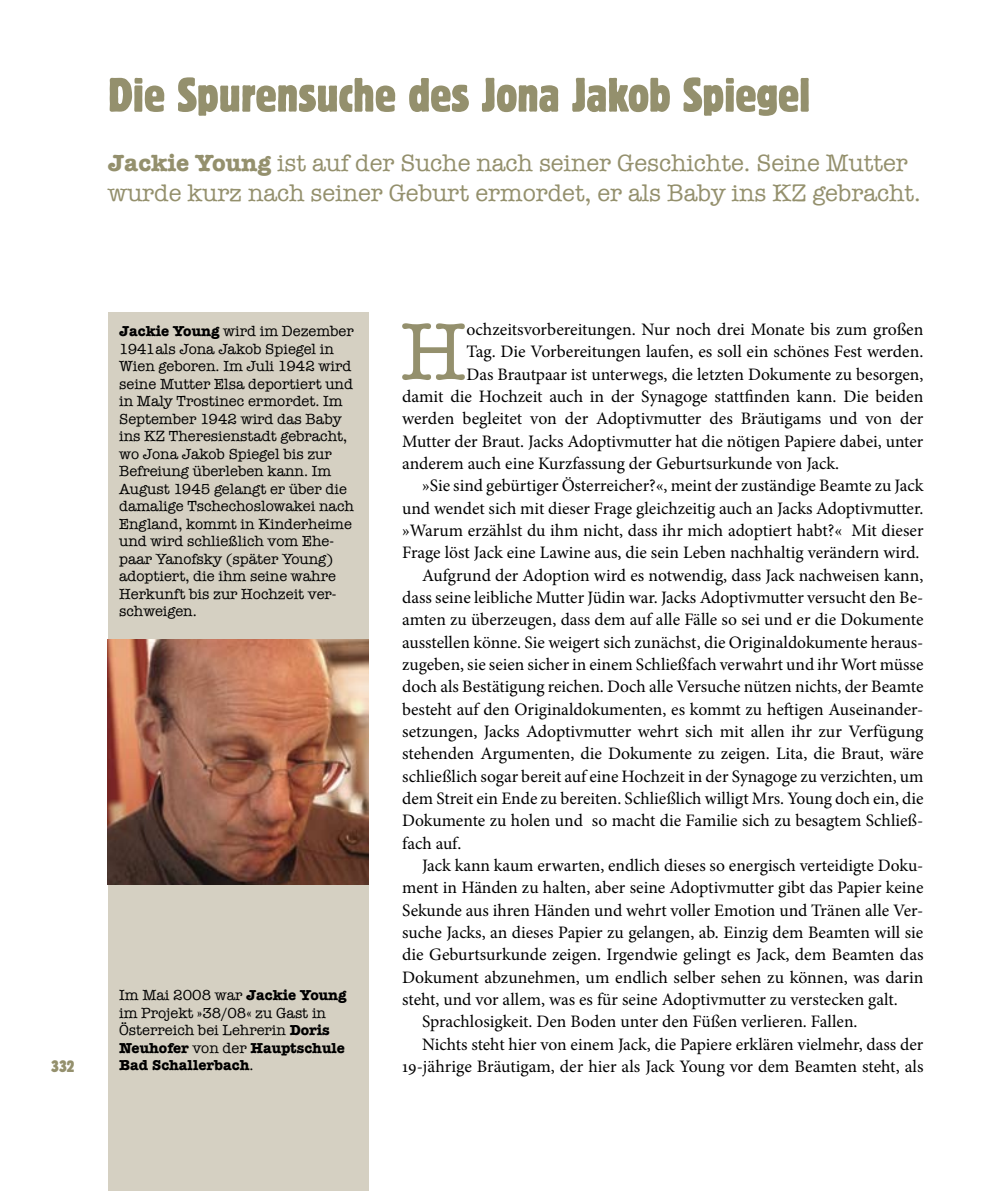
<style>
.page{position:relative;width:993px;height:1191px;background:#fff}
.page>*{position:absolute;margin:0;border:0;box-sizing:border-box;transform-origin:0 0}
.t1{font:84px "American Typewriter";color:#94906d}
.t2{font:condensed 50.75px "Block T";color:#94906d}
.t3{font:24.15px/29.8px "American Typewriter";color:#94906d}
.t4{font:17.5px "Minion Pro";color:#000}
.t5{font:condensed 17.5px "Block T";color:#94906d}
.t6{font:14.88px/17.5px "American Typewriter";color:#000}
.s1{font-weight:700}
</style>
<div class="page">
<div style="left:108px;top:313px;width:260px;height:878px;background:#d5d0c2"></div>
<img style="left:108px;top:639px;width:260px;height:245px">
<h2 class="t2" style="left:108px;top:68px;width:703px">Die Spurensuche des Jona Jakob Spiegel</h2>
<h3 class="t3" style="left:108px;top:147px;width:814px"><span class="s1">Jackie Young</span> ist auf der Suche nach seiner Geschichte. Seine Mutter wurde kurz nach seiner Geburt ermordet, er als Baby ins KZ gebracht.</h3>
<p class="t6" style="left:119px;top:322px;width:236px"><span class="s1">Jackie Young</span> wird im Dezember<br>1941als Jona Jakob Spiegel in<br>Wien geboren. Im Juli 1942 wird seine Mutter Elsa deportiert und in Maly Trostinec ermordet. Im<br>September 1942 wird das Baby ins KZ Theresienstadt gebracht, wo Jona Jakob Spiegel bis zur<br>Befreiung überleben kann. Im<br>August 1945 gelangt er über die damalige Tschechoslowakei nach<br>England, kommt in Kinderheime und wird schließlich vom Ehe&shy;paar Yanofsky (später Young) adoptiert, die ihm seine wahre<br>Herkunft bis zur Hochzeit ver&shy;schweigen.</p>
<p class="t5" style="left:51px;top:1056px;width:25px">332</p>
<p class="t6" style="left:119px;top:986px;width:229px">Im Mai 2008 war <span class="s1">Jackie Young </span>im Projekt »38/08« zu Gast in<br>Österreich bei Lehrerin <span class="s1">Doris<br>Neuhofer</span> von der <span class="s1">Hauptschule<br>Bad Schallerbach</span>.</p>
<h1 class="t1" style="left:400px;top:287px;width:67px">H</h1>
<p class="t4" style="left:466px;top:318px;width:458px">ochzeitsvorbereitungen. Nur noch drei Monate bis zum großen</p>
<p class="t4" style="left:466px;top:340px;width:458px">Tag. Die Vorbereitungen laufen, es soll ein schönes Fest werden.</p>
<p class="t4" style="left:466px;top:362px;width:458px">Das Brautpaar ist unterwegs, die letzten Dokumente zu besorgen,</p>
<p class="t4" style="left:402px;top:385px;width:522px">damit die Hochzeit auch in der Synagoge stattfinden kann. Die beiden</p>
<p class="t4" style="left:402px;top:407px;width:522px">werden begleitet von der Adoptivmutter des Bräutigams und von der</p>
<p class="t4" style="left:402px;top:429px;width:522px">Mutter der Braut. Jacks Adoptivmutter hat die nötigen Papiere dabei, unter</p>
<p class="t4" style="left:402px;top:451px;width:438px">anderem auch eine Kurzfassung der Geburtsurkunde von Jack.</p>
<p class="t4" style="left:422px;top:474px;width:503px">»Sie sind gebürtiger Österreicher?«, meint der zuständige Beamte zu Jack</p>
<p class="t4" style="left:402px;top:496px;width:522px">und wendet sich mit dieser Frage gleichzeitig auch an Jacks Adoptivmutter.</p>
<p class="t4" style="left:402px;top:518px;width:522px">»Warum erzählst du ihm nicht, dass ihr mich adoptiert habt?« Mit dieser</p>
<p class="t4" style="left:402px;top:541px;width:519px">Frage löst Jack eine Lawine aus, die sein Leben nachhaltig verändern wird.</p>
<p class="t4" style="left:422px;top:563px;width:502px">Aufgrund der Adoption wird es notwendig, dass Jack nachweisen kann,</p>
<p class="t4" style="left:402px;top:585px;width:522px">dass seine leibliche Mutter Jüdin war. Jacks Adoptivmutter versucht den Be-</p>
<p class="t4" style="left:402px;top:608px;width:522px">amten zu überzeugen, dass dem auf alle Fälle so sei und er die Dokumente</p>
<p class="t4" style="left:402px;top:630px;width:522px">ausstellen könne. Sie weigert sich zunächst, die Originaldokumente heraus-</p>
<p class="t4" style="left:402px;top:652px;width:522px">zugeben, sie seien sicher in einem Schließfach verwahrt und ihr Wort müsse</p>
<p class="t4" style="left:402px;top:675px;width:522px">doch als Bestätigung reichen. Doch alle Versuche nützen nichts, der Beamte</p>
<p class="t4" style="left:402px;top:697px;width:522px">besteht auf den Originaldokumenten, es kommt zu heftigen Auseinander-</p>
<p class="t4" style="left:402px;top:719px;width:522px">setzungen, Jacks Adoptivmutter wehrt sich mit allen ihr zur Verfügung</p>
<p class="t4" style="left:402px;top:742px;width:522px">stehenden Argumenten, die Dokumente zu zeigen. Lita, die Braut, wäre</p>
<p class="t4" style="left:402px;top:764px;width:522px">schließlich sogar bereit auf eine Hochzeit in der Synagoge zu verzichten, um</p>
<p class="t4" style="left:402px;top:786px;width:522px">dem Streit ein Ende zu bereiten. Schließlich willigt Mrs. Young doch ein, die</p>
<p class="t4" style="left:402px;top:809px;width:522px">Dokumente zu holen und so macht die Familie sich zu besagtem Schließ-</p>
<p class="t4" style="left:402px;top:831px;width:61px">fach auf.</p>
<p class="t4" style="left:422px;top:853px;width:503px">Jack kann kaum erwarten, endlich dieses so energisch verteidigte Doku-</p>
<p class="t4" style="left:402px;top:876px;width:522px">ment in Händen zu halten, aber seine Adoptivmutter gibt das Papier keine</p>
<p class="t4" style="left:402px;top:898px;width:522px">Sekunde aus ihren Händen und wehrt voller Emotion und Tränen alle Ver-</p>
<p class="t4" style="left:402px;top:920px;width:522px">suche Jacks, an dieses Papier zu gelangen, ab. Einzig dem Beamten will sie</p>
<p class="t4" style="left:402px;top:943px;width:522px">die Geburtsurkunde zeigen. Irgendwie gelingt es Jack, dem Beamten das</p>
<p class="t4" style="left:402px;top:965px;width:522px">Dokument abzunehmen, um endlich selber sehen zu können, was darin</p>
<p class="t4" style="left:402px;top:987px;width:497px">steht, und vor allem, was es für seine Adoptivmutter zu verstecken galt.</p>
<p class="t4" style="left:422px;top:1010px;width:437px">Sprachlosigkeit. Den Boden unter den Füßen verlieren. Fallen.</p>
<p class="t4" style="left:422px;top:1032px;width:502px">Nichts steht hier von einem Jack, die Papiere erklären vielmehr, dass der</p>
<p class="t4" style="left:402px;top:1054px;width:522px">19-jährige Bräutigam, der hier als Jack Young vor dem Beamten steht, als</p>
</div>
